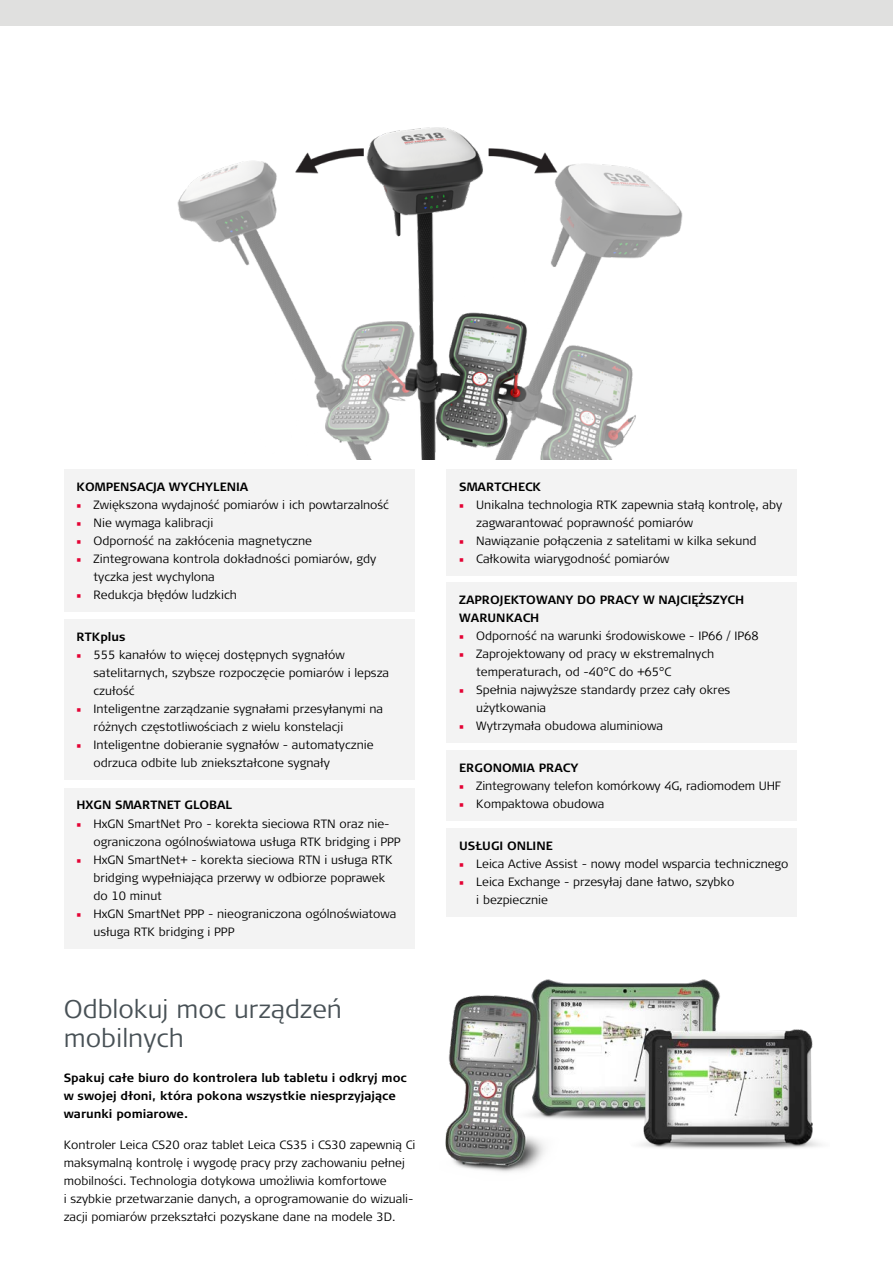
<style>
.page{position:relative;width:893px;height:1263px;background:#fff}
.page>*{position:absolute;margin:0;border:0;box-sizing:border-box;transform-origin:0 0}
.t1{font:300 25.5px/28.5px "Signa Pro";color:#485156}
.t2{font:300 12px/18px "Signa Pro";color:#000}
.t3{font:700 12px/18px "Signa Pro";color:#000}
.s1{font-family:"Minion Pro";font-weight:400;color:#e40234}
</style>
<div class="page">
<img style="left:177px;top:128px;width:506px;height:331px">
<div style="left:0;top:0;width:893px;height:26px;background:#e0e0df"></div>
<img style="left:445px;top:979px;width:376px;height:193px">
<div style="left:64px;top:469px;width:351px;height:142px;background:#f3f3f3"></div>
<div style="left:64px;top:620px;width:351px;height:160px;background:#f3f3f3"></div>
<div style="left:64px;top:788px;width:351px;height:160px;background:#f3f3f3"></div>
<div style="left:446px;top:583px;width:351px;height:160px;background:#f3f3f3"></div>
<div style="left:446px;top:750px;width:351px;height:70px;background:#f3f3f3"></div>
<div style="left:446px;top:829px;width:351px;height:88px;background:#f3f3f3"></div>
<div style="left:446px;top:469px;width:351px;height:106px;background:#f3f3f3"></div>
<p class="t3" style="left:77px;top:477px;width:173px">KOMPENSACJA WYCHYLENIA</p>
<p class="t2" style="left:77px;top:495px;width:314px"><span class="s1">■</span> Zwiększona wydajność pomiarów i ich powtarzalność</p>
<p class="t2" style="left:77px;top:513px;width:138px"><span class="s1">■</span> Nie wymaga kalibracji</p>
<p class="t2" style="left:77px;top:531px;width:237px"><span class="s1">■</span> Odporność na zakłócenia magnetyczne</p>
<p class="t2" style="left:94px;top:549px;width:284px;text-indent:-17px"><span class="s1">■</span> Zintegrowana kontrola dokładności pomiarów, gdy tyczka jest wychylona</p>
<p class="t2" style="left:77px;top:585px;width:162px"><span class="s1">■</span> Redukcja błędów ludzkich</p>
<p class="t3" style="left:77px;top:627px;width:51px">RTKplus</p>
<p class="t2" style="left:94px;top:645px;width:297px;text-indent:-17px"><span class="s1">■</span> 555 kanałów to więcej dostępnych sygnałów satelitarnych, szybsze rozpoczęcie pomiarów i lepsza czułość</p>
<p class="t2" style="left:94px;top:699px;width:291px;text-indent:-17px"><span class="s1">■</span> Inteligentne zarządzanie sygnałami przesyłanymi na różnych częstotliwościach z wielu konstelacji</p>
<p class="t2" style="left:94px;top:735px;width:282px;text-indent:-17px"><span class="s1">■</span> Inteligentne dobieranie sygnałów - automatycznie odrzuca odbite lub zniekształcone sygnały</p>
<p class="t3" style="left:77px;top:796px;width:157px">HXGN SMARTNET GLOBAL</p>
<p class="t2" style="left:94px;top:814px;width:308px;text-indent:-17px"><span class="s1">■</span> HxGN SmartNet Pro - korekta sieciowa RTN oraz nie&shy;ograniczona ogólnoświatowa usługa RTK bridging i PPP</p>
<p class="t2" style="left:94px;top:850px;width:301px;text-indent:-17px"><span class="s1">■</span> HxGN SmartNet+ - korekta sieciowa RTN i usługa RTK bridging wypełniająca przerwy w odbiorze poprawek do 10 minut</p>
<p class="t2" style="left:94px;top:904px;width:304px;text-indent:-17px"><span class="s1">■</span> HxGN SmartNet PPP - nieograniczona ogólnoświatowa usługa RTK bridging i PPP</p>
<h1 class="t1" style="left:64px;top:994px;width:280px">Odblokuj moc urządzeń mobilnych</h1>
<p class="t3" style="left:64px;top:1068px;width:345px">Spakuj całe biuro do kontrolera lub tabletu i odkryj moc w swojej dłoni, która pokona wszystkie niesprzyjające warunki pomiarowe.</p>
<p class="t2" style="left:64px;top:1135px;width:353px">Kontroler Leica CS20 oraz tablet Leica CS35 i CS30 zapewnią Ci maksymalną kontrolę i wygodę pracy przy zachowaniu pełnej mobilności. Technologia dotykowa umożliwia komfortowe<br>i szybkie przetwarzanie danych, a oprogramowanie do wizuali&shy;zacji pomiarów przekształci pozyskane dane na modele 3D.</p>
<p class="t3" style="left:459px;top:477px;width:83px">SMARTCHECK</p>
<p class="t2" style="left:476px;top:495px;width:307px;text-indent:-17px"><span class="s1">■</span> Unikalna technologia RTK zapewnia stałą kontrolę, aby zagwarantować poprawność pomiarów</p>
<p class="t2" style="left:459px;top:531px;width:299px"><span class="s1">■</span> Nawiązanie połączenia z satelitami w kilka sekund</p>
<p class="t2" style="left:459px;top:549px;width:212px"><span class="s1">■</span> Całkowita wiarygodność pomiarów</p>
<p class="t3" style="left:459px;top:590px;width:286px">ZAPROJEKTOWANY DO PRACY W NAJCIĘŻSZYCH<br>WARUNKACH</p>
<p class="t2" style="left:459px;top:626px;width:301px"><span class="s1">■</span> Odporność na warunki środowiskowe - IP66 / IP68</p>
<p class="t2" style="left:476px;top:644px;width:240px;text-indent:-17px"><span class="s1">■</span> Zaprojektowany od pracy w ekstremalnych temperaturach, od -40°C do +65°C</p>
<p class="t2" style="left:476px;top:680px;width:256px;text-indent:-17px"><span class="s1">■</span> Spełnia najwyższe standardy przez cały okres użytkowania</p>
<p class="t2" style="left:459px;top:716px;width:205px"><span class="s1">■</span> Wytrzymała obudowa aluminiowa</p>
<p class="t3" style="left:459px;top:758px;width:121px">ERGONOMIA PRACY</p>
<p class="t2" style="left:459px;top:776px;width:323px"><span class="s1">■</span> Zintegrowany telefon komórkowy 4G, radiomodem UHF</p>
<p class="t2" style="left:459px;top:794px;width:147px"><span class="s1">■</span> Kompaktowa obudowa</p>
<p class="t3" style="left:459px;top:836px;width:95px">USŁUGI ONLINE</p>
<p class="t2" style="left:459px;top:854px;width:331px"><span class="s1">■</span> Leica Active Assist - nowy model wsparcia technicznego</p>
<p class="t2" style="left:476px;top:872px;width:260px;text-indent:-17px"><span class="s1">■</span> Leica Exchange - przesyłaj dane łatwo, szybko i bezpiecznie</p>
</div>
